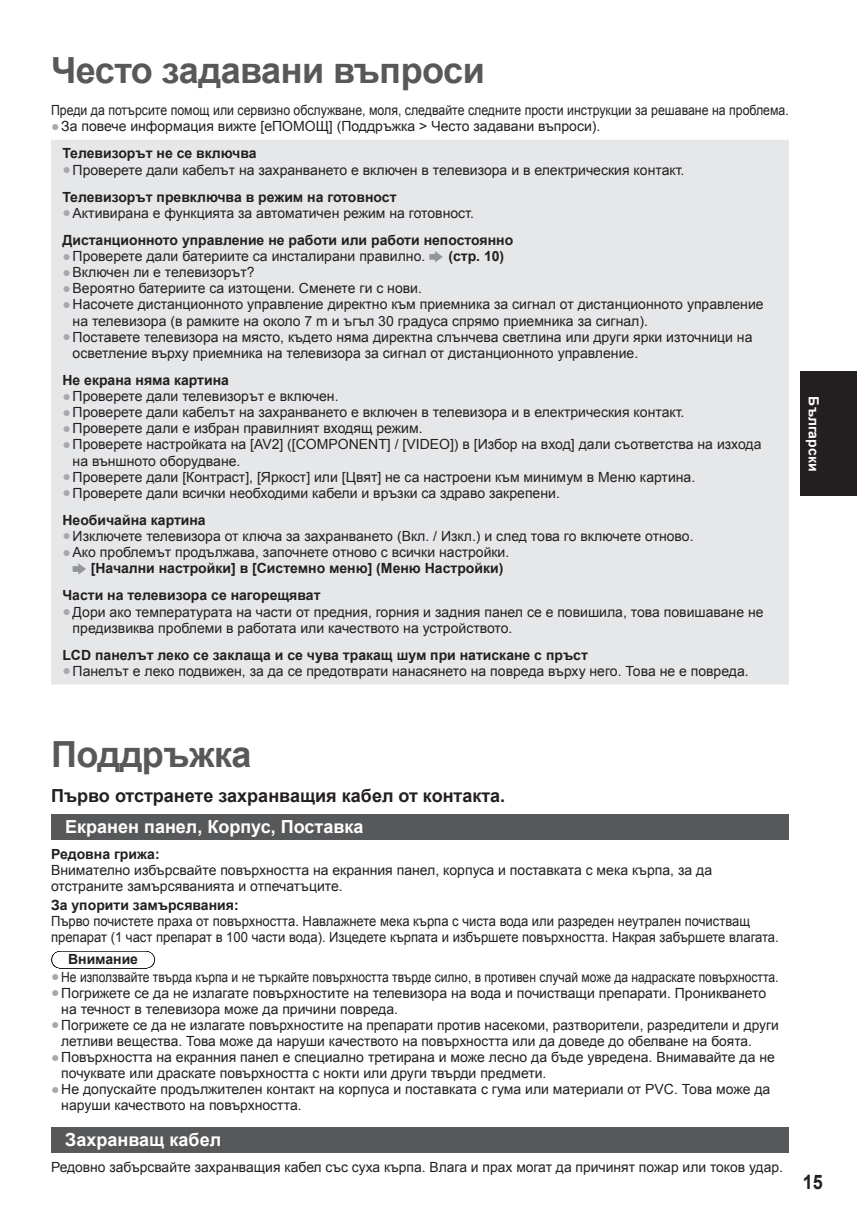
<style>
.page{position:relative;width:857px;height:1225px;background:#fff}
.page>*{position:absolute;margin:0;border:0;box-sizing:border-box;transform-origin:0 0}
.t1{font:700 36px "Arial";letter-spacing:-.015em;color:#57585a}
.t2{font:700 20px "Arial";color:#231f20;scale:.9 1}
.t3{font:700 18px "Arial";color:#231f20}
.t4{font:700 18px "Arial";color:#fff}
.t5{font:14px/16px "Arial";color:#231f20}
.t6{font:700 14px/27.2px "Arial";color:#231f20}
.t7{font:14px/16.2px "Arial";color:#231f20;scale:.93 1}
.t8{font:14px "Arial";color:#231f20;scale:.86 1}
.t9{font:14px "Arial";color:#231f20;scale:.88 1}
.t10{font:700 14px "Arial";color:#fff}
.s1{color:#a8a9ad}
.s2{font-weight:700}
.s3{font-weight:400;color:#a8a9ad}
.s4{font-weight:400}
</style>
<div class="page">
<div style="left:799px;top:371px;width:57px;height:125px;background:#231f20"></div>
<div style="left:51px;top:140px;width:737px;height:544px;background:#e6e7e9"></div>
<svg style="left:429px;top:251px;width:13px;height:11px"></svg>
<svg style="left:73px;top:563px;width:13px;height:11px"></svg>
<div style="left:51px;top:814px;width:737px;height:26px;background:#57585a"></div>
<svg style="left:60px;top:951px;width:86px;height:1px"></svg>
<div style="left:51px;top:1127px;width:737px;height:26px;background:#57585a"></div>
<h1 class="t1" style="left:51px;top:50px;width:435px">Често задавани въпроси</h1>
<p class="t9" style="left:51px;top:102px;width:839px">Преди да потърсите помощ или сервизно обслужване, моля, следвайте следните прости инструкции за решаване на проблема.</p>
<p class="t5" style="left:62px;top:113px;width:539px;line-height:27.2px;text-indent:-11px"><span class="s1">●</span>За повече информация вижте [еПОМОЩ] (Поддръжка &gt; Често задавани въпроси).<br><span class="s2">Телевизорът не се включва</span></p>
<p class="t5" style="left:62px;top:156px;width:623px;line-height:27.2px"><span class="s1">●</span>Проверете дали кабелът на захранването е включен в телевизора и в електрическия контакт.<br><span class="s2">Телевизорът превключва в режим на готовност</span></p>
<p class="t6" style="left:62px;top:199px;width:452px"><span class="s3">●</span><span class="s4">Активирана е функцията за автоматичен режим на готовност.<br></span>Дистанционното управление не работи или работи непостоянно</p>
<p class="t5" style="left:62px;top:248px;width:364px"><span class="s1">●</span>Проверете дали батериите са инсталирани правилно.</p>
<p class="t6" style="left:448px;top:243px;width:57px">(стр. 10)</p>
<p class="t5" style="left:62px;top:264px;width:194px"><span class="s1">●</span>Включен ли е телевизорът?</p>
<p class="t5" style="left:62px;top:280px;width:361px"><span class="s1">●</span>Вероятно батериите са изтощени. Сменете ги с нови.</p>
<p class="t5" style="left:73px;top:297px;width:692px;text-indent:-10px"><span class="s1">●</span>Насочете дистанционното управление директно към приемника за сигнал от дистанционното управление на телевизора (в рамките на около 7 m и ъгъл 30 градуса спрямо приемника за сигнал).</p>
<p class="t5" style="left:73px;top:329px;width:681px;text-indent:-10px"><span class="s1">●</span>Поставете телевизора на място, където няма директна слънчева светлина или други ярки източници на осветление върху приемника на телевизора за сигнал от дистанционното управление.</p>
<p class="t6" style="left:62px;top:366px;width:168px">Не екрана няма картина</p>
<p class="t5" style="left:62px;top:388px;width:277px"><span class="s1">●</span>Проверете дали телевизорът е включен.</p>
<p class="t5" style="left:62px;top:404px;width:623px"><span class="s1">●</span>Проверете дали кабелът на захранването е включен в телевизора и в електрическия контакт.</p>
<p class="t5" style="left:62px;top:420px;width:361px"><span class="s1">●</span>Проверете дали е избран правилният входящ режим.</p>
<p class="t5" style="left:73px;top:436px;width:690px;text-indent:-10px"><span class="s1">●</span>Проверете настройката на [AV2] ([COMPONENT] / [VIDEO]) в [Избор на вход] дали съответства на изхода на външното оборудване.</p>
<p class="t5" style="left:62px;top:469px;width:634px"><span class="s1">●</span>Проверете дали [Контраст], [Яркост] или [Цвят] не са настроени към минимум в Меню картина.</p>
<p class="t5" style="left:62px;top:479px;width:498px;line-height:27.2px"><span class="s1">●</span>Проверете дали всички необходими кабели и връзки са здраво закрепени.<br><span class="s2">Необичайна картина</span></p>
<p class="t5" style="left:62px;top:528px;width:632px"><span class="s1">●</span>Изключете телевизора от ключа за захранването (Вкл. / Изкл.) и след това го включете отново.</p>
<p class="t5" style="left:91px;top:544px;width:420px;text-indent:-28px"><span class="s1">●</span>Ако проблемът продължава, започнете отново с всички настройки. <span class="s2">[Начални настройки] в [Системно меню] (Меню Настройки)</span></p>
<p class="t6" style="left:62px;top:582px;width:259px">Части на телевизора се нагорещяват</p>
<p class="t5" style="left:73px;top:604px;width:692px;text-indent:-10px"><span class="s1">●</span>Дори ако температурата на части от предния, горния и задния панел се е повишила, това повишаване не предизвиква проблеми в работата или качеството на устройството.</p>
<p class="t6" style="left:62px;top:641px;width:526px">LCD панелът леко се заклаща и се чува тракащ шум при натискане с пръст</p>
<p class="t5" style="left:62px;top:663px;width:687px"><span class="s1">●</span>Панелът е леко подвижен, за да се предотврати нанасянето на повреда върху него. Това не е повреда.</p>
<p class="t10" style="left:821px;top:396px;width:76px;rotate:90deg">Български</p>
<h1 class="t1" style="left:51px;top:735px;width:202px">Поддръжка</h1>
<p class="t3" style="left:51px;top:785px;width:455px">Първо отстранете захранващия кабел от контакта.</p>
<p class="t4" style="left:65px;top:816px;width:299px">Екранен панел, Корпус, Поставка</p>
<p class="t6" style="left:51px;top:840px;width:110px">Редовна грижа:</p>
<p class="t5" style="left:51px;top:862px;width:662px">Внимателно избърсвайте повърхността на екранния панел, корпуса и поставката с мека кърпа, за да отстраните замърсяванията и отпечатъците.</p>
<p class="t6" style="left:51px;top:891px;width:189px">За упорити замърсявания:</p>
<p class="t7" style="left:51px;top:913px;width:783px">Първо почистете праха от повърхността. Навлажнете мека кърпа с чиста вода или разреден неутрален почистващ препарат (1 част препарат в 100 части вода). Изцедете кърпата и избършете повърхността. Накрая забършете влагата.</p>
<p class="t6" style="left:68px;top:945px;width:71px">Внимание</p>
<p class="t8" style="left:51px;top:969px;width:846px"><span class="s1">●</span>Не използвайте твърда кърпа и не търкайте повърхността твърде силно, в противен случай може да надраскате повърхността.</p>
<p class="t5" style="left:61px;top:984px;width:706px;text-indent:-10px"><span class="s1">●</span>Погрижете се да не излагате повърхностите на телевизора на вода и почистващи препарати. Проникването на течност в телевизора може да причини повреда.</p>
<p class="t5" style="left:61px;top:1017px;width:718px;text-indent:-10px"><span class="s1">●</span>Погрижете се да не излагате повърхностите на препарати против насекоми, разтворители, разредители и други летливи вещества. Това може да наруши качеството на повърхността или да доведе до обелване на боята.</p>
<p class="t5" style="left:61px;top:1049px;width:714px;text-indent:-10px"><span class="s1">●</span>Повърхността на екранния панел е специално третирана и може лесно да бъде увредена. Внимавайте да не почуквате или драскате повърхността с нокти или други твърди предмети.</p>
<p class="t5" style="left:61px;top:1081px;width:710px;text-indent:-10px"><span class="s1">●</span>Не допускайте продължителен контакт на корпуса и поставката с гума или материали от PVC. Това може да наруши качеството на повърхността.</p>
<p class="t4" style="left:65px;top:1129px;width:157px">Захранващ кабел</p>
<p class="t5" style="left:51px;top:1158px;width:733px">Редовно забърсвайте захранващия кабел със суха кърпа. Влага и прах могат да причинят пожар или токов удар.</p>
<h2 class="t2" style="left:802px;top:1170px;width:24px">15</h2>
</div>
